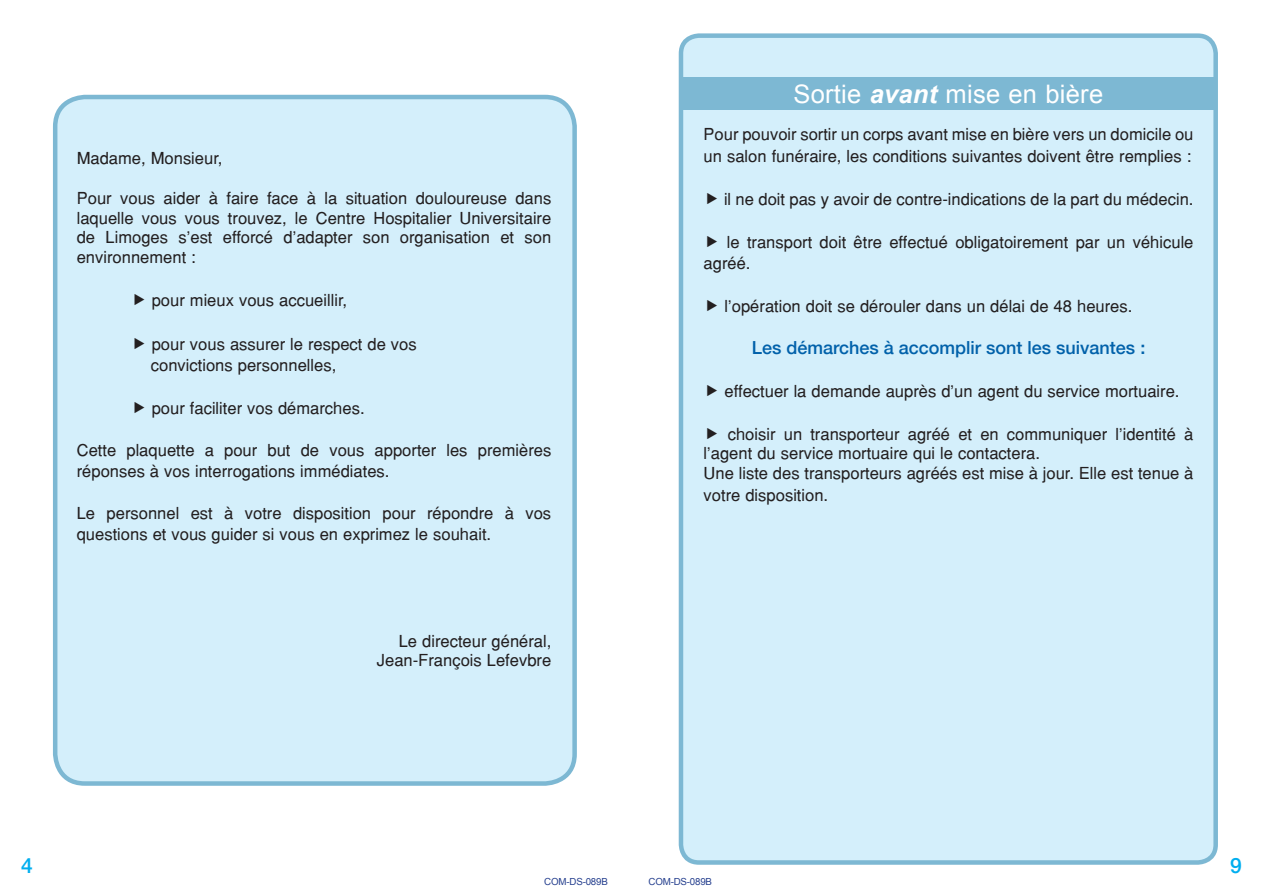
<style>
.page{position:relative;width:1263px;height:893px;background:#fff}
.page>*{position:absolute;margin:0;border:0;box-sizing:border-box;transform-origin:0 0}
.t1{font:25.5px "Arial";letter-spacing:.01em;color:#fff}
.t2{font:500 21px "Helvetica 65";color:#00aeef}
.t3{font:500 18px "Helvetica 65";color:#0161aa}
.t4{font:16.5px/19.8px "Helvetica";color:#231f20}
.t5{font:9.75px "Arial";letter-spacing:-.02em;color:#253f8e}
.s1{font-weight:700;font-style:italic}
</style>
<div class="page">
<div style="left:681px;top:36px;width:535px;height:826px;background:#d4effb;border-radius:18px"></div>
<div style="left:679px;top:33px;width:539px;height:832px;border:4px solid #7db8d3;border-radius:18px"></div>
<div style="left:55px;top:97px;width:520px;height:686px;background:#d4effb;border-radius:30px"></div>
<div style="left:53px;top:95px;width:524px;height:691px;border:4px solid #7db8d3;border-radius:30px"></div>
<div style="left:683px;top:77px;width:531px;height:33px;background:#7db8d3"></div>
<p class="t4" style="left:77px;top:148px;width:147px">Madame, Monsieur,</p>
<p class="t4" style="left:77px;top:188px;width:476px;text-align:justify">Pour vous aider à faire face à la situation douloureuse dans laquelle vous vous trouvez, le Centre Hospitalier Universitaire de Limoges s’est efforcé d’adapter son organisation et son environnement :</p>
<p class="t4" style="left:152px;top:290px;width:197px">pour mieux vous accueillir,</p>
<p class="t4" style="left:151px;top:333px;width:267px;line-height:21.6px">pour vous assurer le respect de vos convictions personnelles,</p>
<p class="t4" style="left:152px;top:398px;width:214px">pour faciliter vos démarches.</p>
<p class="t4" style="left:77px;top:439px;width:476px;line-height:21.6px">Cette plaquette a pour but de vous apporter les premières réponses à vos interrogations immédiates.</p>
<p class="t4" style="left:77px;top:502px;width:476px;line-height:21.6px">Le personnel est à votre disposition pour répondre à vos questions et vous guider si vous en exprimez le souhait.</p>
<p class="t4" style="left:377px;top:631px;width:176px;text-align:right">Le directeur général,<br>Jean-François Lefevbre</p>
<h1 class="t1" style="left:793px;top:77px;width:311px">Sortie <span class="s1">avant</span> mise en bière</h1>
<p class="t4" style="left:704px;top:123px;width:491px;line-height:21.6px">Pour pouvoir sortir un corps avant mise en bière vers un domicile ou un salon funéraire, les conditions suivantes doivent être remplies :</p>
<p class="t4" style="left:724px;top:189px;width:471px">il ne doit pas y avoir de contre-indications de la part du médecin.</p>
<p class="t4" style="left:704px;top:231px;width:491px;line-height:21.6px;text-indent:23px">le transport doit être effectué obligatoirement par un véhicule agréé.</p>
<p class="t4" style="left:725px;top:296px;width:409px">l’opération doit se dérouler dans un délai de 48 heures.</p>
<p class="t3" style="left:752px;top:337px;width:395px">Les démarches à accomplir sont les suivantes :</p>
<p class="t4" style="left:725px;top:381px;width:456px">effectuer la demande auprès d’un agent du service mortuaire.</p>
<p class="t4" style="left:704px;top:424px;width:491px;text-indent:24px">choisir un transporteur agréé et en communiquer l’identité à l’agent du service mortuaire qui le contactera.<br>Une liste des transporteurs agréés est mise à jour. Elle est tenue à</p>
<p class="t4" style="left:704px;top:485px;width:126px">votre disposition.</p>
<p class="t2" style="left:21px;top:853px;width:13px">4</p>
<p class="t2" style="left:1230px;top:853px;width:13px">9</p>
<p class="t5" style="left:544px;top:876px;width:65px">COM-DS-089B</p>
<p class="t5" style="left:648px;top:876px;width:65px">COM-DS-089B</p>
</div>
